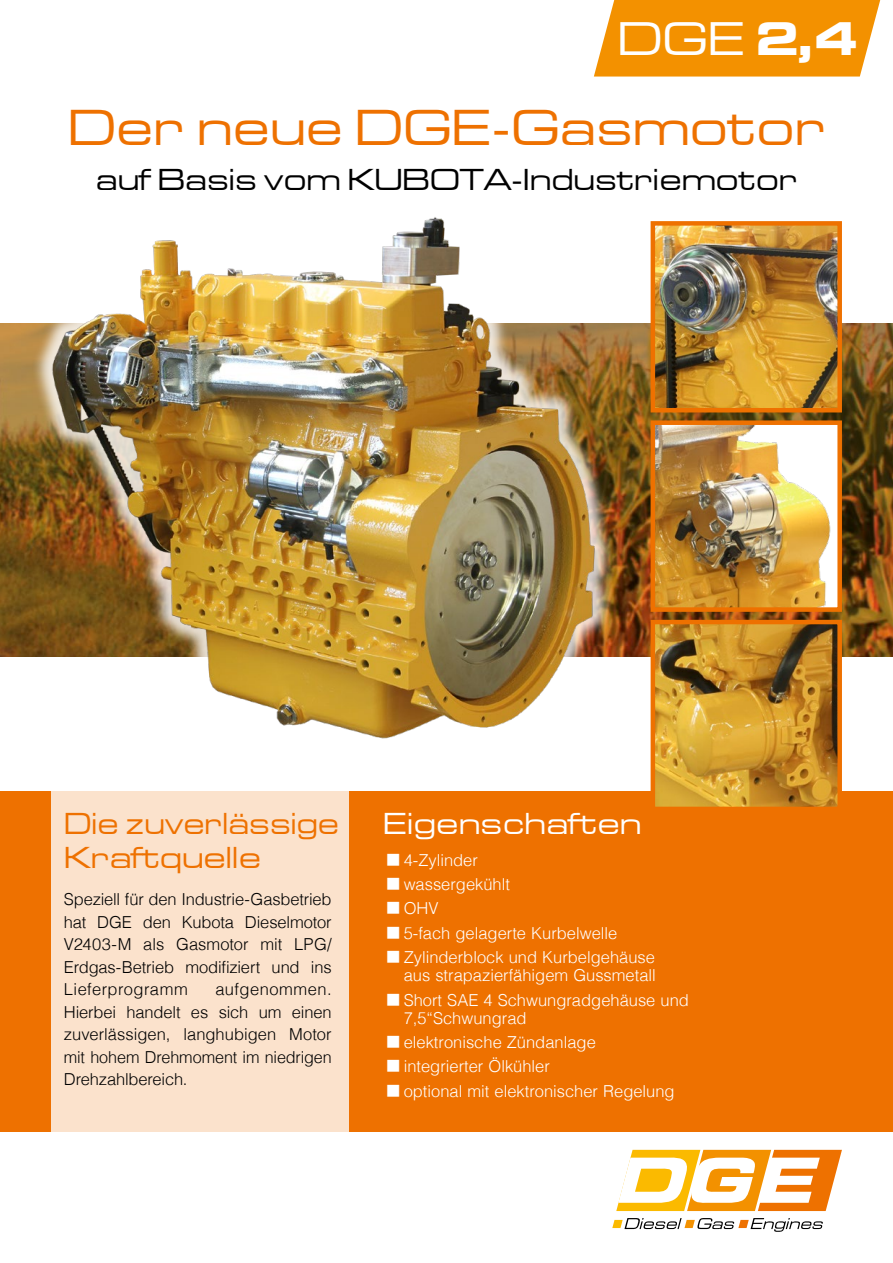
<style>
.page{position:relative;width:893px;height:1263px;background:#fff}
.page>*{position:absolute;margin:0;border:0;box-sizing:border-box;transform-origin:0 0}
.t1{font:45px "Thekla Extended";color:#ee7100}
.t2{font:42px "Thekla Extended";color:#fff}
.t3{font:27px "Thekla Extended";color:#000}
.t4{font:27px/34.5px "Thekla Extended";color:#ee7100;scale:.95 1}
.t5{font:27px "Thekla Extended";letter-spacing:.01em;color:#fff}
.t6{font:300 16.5px/22.5px "Helvetica";letter-spacing:-.01em;color:#000;text-align:justify}
.t7{font:300 16.5px/24.5px "Helvetica";color:#fff}
.s1{font-family:"Thekla Bold Extended"}
</style>
<div class="page">
<img style="left:0;top:323px;width:893px;height:334px">
<div style="left:0;top:791px;width:893px;height:340px;background:#ee7100"></div>
<img style="left:656px;top:226px;width:181px;height:181px">
<div style="left:651px;top:221px;width:191px;height:191px;border:4px solid #ee7100"></div>
<img style="left:656px;top:425px;width:181px;height:182px">
<div style="left:651px;top:420px;width:191px;height:192px;border:4px solid #ee7100"></div>
<img style="left:656px;top:625px;width:181px;height:181px">
<div style="left:651px;top:620px;width:191px;height:191px;border:4px solid #ee7100"></div>
<div style="left:51px;top:791px;width:298px;height:341px;background:#fbe2cc"></div>
<svg style="left:616px;top:1150px;width:226px;height:61px"></svg>
<svg style="left:612px;top:1218px;width:211px;height:14px"></svg>
<div style="left:32px;top:197px;width:582px;height:560px;background:#fff;opacity:.8"></div>
<img style="left:41px;top:213px;width:578px;height:544px">
<svg style="left:594px;top:0;width:286px;height:77px;background:#f39913"></svg>
<h2 class="t2" style="left:617px;top:7px;width:240px">DGE <span class="s1">2,4</span></h2>
<h1 class="t1" style="left:67px;top:94px;width:759px">Der neue DGE-Gasmotor</h1>
<h3 class="t3" style="left:96px;top:159px;width:703px">auf Basis vom KUBOTA-Industriemotor</h3>
<h3 class="t4" style="left:64px;top:806px;width:291px">Die zuverlässige<br>Kraftquelle</h3>
<p class="t6" style="left:64px;top:887px;width:269px">Speziell für den Industrie-Gasbetrieb hat DGE den Kubota Dieselmotor V2403-M als Gasmotor mit LPG/ Erdgas-Betrieb modifiziert und ins Lieferprogramm</p>
<p class="t6" style="left:64px;top:977px;width:269px;text-indent:152px">aufgenommen.<br>Hierbei handelt es sich um einen zuverlässigen, langhubigen Motor mit hohem Drehmoment im niedrigen Drehzahlbereich.</p>
<h3 class="t5" style="left:383px;top:803px;width:260px">Eigenschaften</h3>
<p class="t7" style="left:404px;top:846px;width:253px">4-Zylinder<br>wassergekühlt<br>OHV<br>5-fach gelagerte Kurbelwelle<br>Zylinderblock und Kurbelgehäuse</p>
<p class="t7" style="left:404px;top:962px;width:287px">aus strapazierfähigem Gussmetall<br>Short SAE 4 Schwungradgehäuse und</p>
<p class="t7" style="left:404px;top:1004px;width:272px">7,5“Schwungrad<br>elektronische Zündanlage integrierter Ölkühler<br>optional mit elektronischer Regelung</p>
</div>
